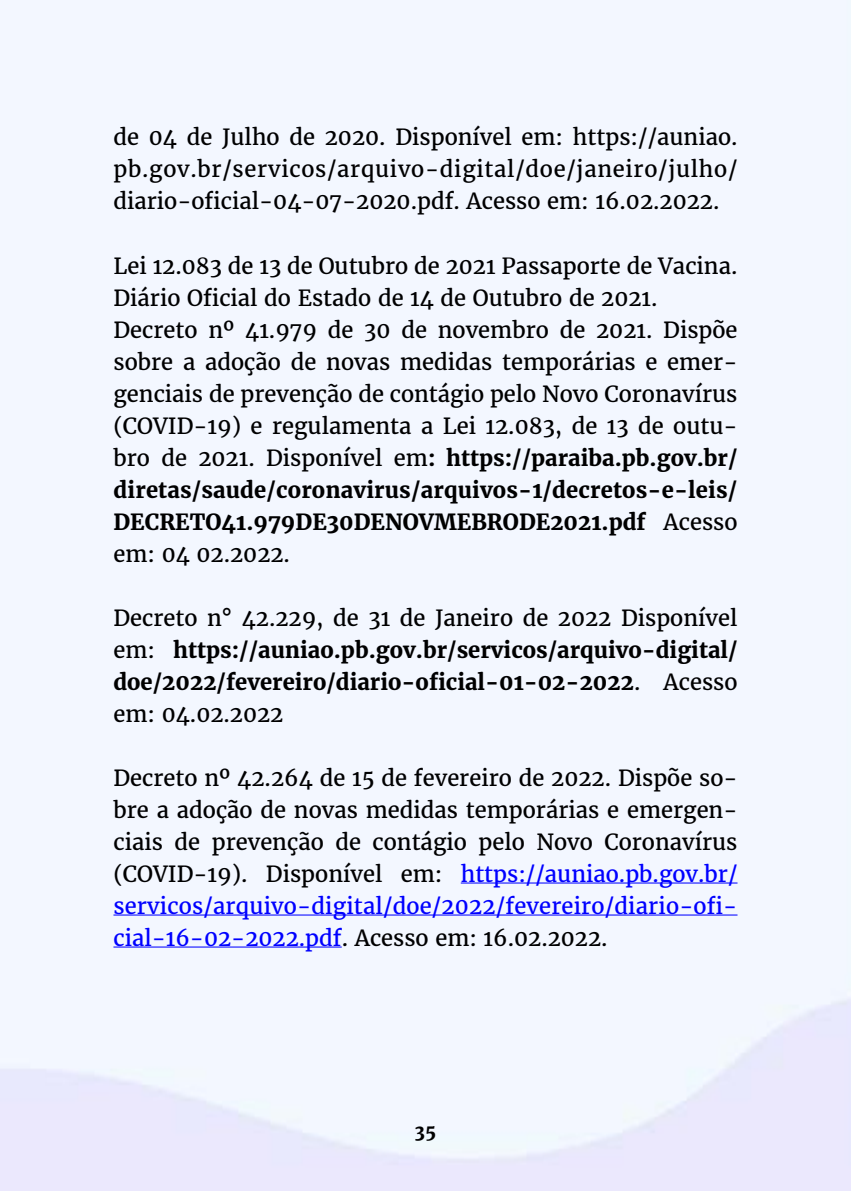
<style>
.page{position:relative;width:851px;height:1191px;background:#fff}
.page>*{position:absolute;margin:0;border:0;box-sizing:border-box;transform-origin:0 0}
.t1{font:22px/32px "Merriweather";color:#000}
.t2{font:700 22px/32px "Merriweather";color:#000;text-align:justify}
.t3{font:700 18px "Merriweather";color:#000}
.s1{font-weight:700}
.s2{font-weight:400}
.s3{color:#00f}
</style>
<div class="page">
<img style="left:0;top:0;width:850px;height:1191px">
<hr style="left:460px;top:882px;width:277px;height:1px;background:#00f">
<hr style="left:113px;top:914px;width:624px;height:1px;background:#00f">
<hr style="left:113px;top:946px;width:228px;height:1px;background:#00f">
<p class="t1" style="left:113px;top:122px;width:625px">de 04 de Julho de 2020. Disponível em: https://auniao. pb.gov.br/servicos/arquivo-digital/doe/janeiro/julho/ diario-oficial-04-07-2020.pdf. Acesso em: 16.02.2022.</p>
<p class="t1" style="left:113px;top:250px;width:625px">Lei 12.083 de 13 de Outubro de 2021 Passaporte de Vacina.<br>Diário Oficial do Estado de 14 de Outubro de 2021.<br>Decreto nº 41.979 de 30 de novembro de 2021. Dispõe sobre a adoção de novas medidas temporárias e emer&shy;genciais de prevenção de contágio pelo Novo Coronavírus (COVID-19) e regulamenta a Lei 12.083, de 13 de outu&shy;bro de 2021. Disponível em<span class="s1">: https://paraiba.pb.gov.br/ diretas/saude/coronavirus/arquivos-1/decretos-e-leis/ DECRETO41.979DE30DENOVMEBRODE2021.pdf</span> Acesso em: 04 02.2022.</p>
<p class="t2" style="left:113px;top:602px;width:625px"><span class="s2">Decreto n° 42.229, de 31 de Janeiro de 2022 Disponível em:</span> https://auniao.pb.gov.br/servicos/arquivo-digital/ doe/2022/fevereiro/diario-oficial-01-02-2022<span class="s2">. Acesso em: 04.02.2022</span></p>
<p class="t1" style="left:113px;top:762px;width:625px;text-align:justify">Decreto nº 42.264 de 15 de fevereiro de 2022. Dispõe so&shy;bre a adoção de novas medidas temporárias e emergen&shy;ciais de prevenção de contágio pelo Novo Coronavírus (COVID-19). Disponível em: <span class="s3">https://auniao.pb.gov.br/ servicos/arquivo-digital/doe/2022/fevereiro/diario-ofi&shy;cial-16-02-2022.pdf</span>. Acesso em: 16.02.2022.</p>
<p class="t3" style="left:415px;top:1120px;width:23px">35</p>
</div>
